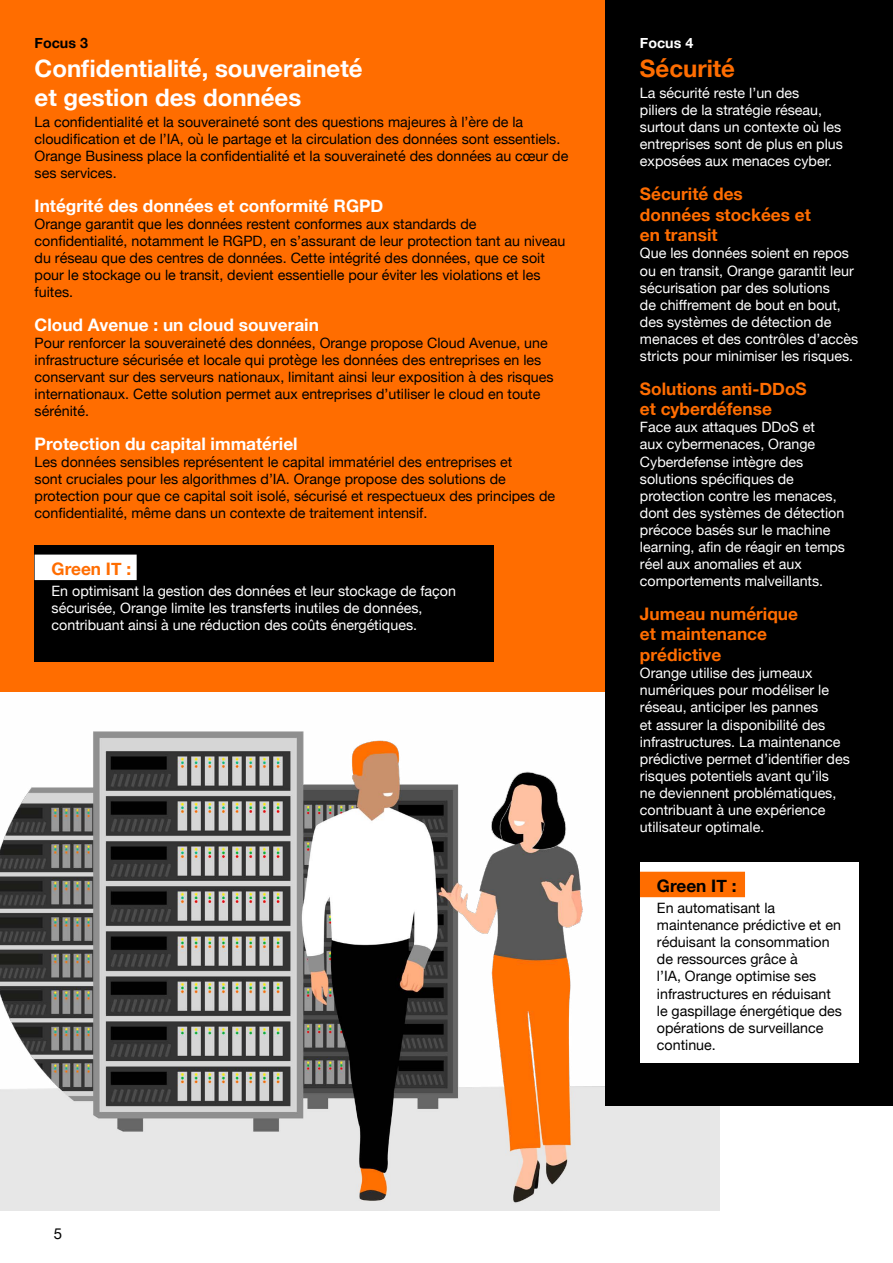
<style>
.page{position:relative;width:893px;height:1263px;background:#fff}
.page>*{position:absolute;margin:0;border:0;box-sizing:border-box;transform-origin:0 0}
.t1{font:700 24px/28.8px "Helvetica Neue";color:#fff}
.t2{font:700 24px "Helvetica Neue";color:#ff6d00}
.t3{font:700 17.25px/20.7px "Helvetica Neue";color:#ff6d00}
.t4{font:700 17.25px "Helvetica Neue";color:#fff}
.t5{font:700 17.25px "Helvetica Neue";color:#000}
.t6{font:15px "Helvetica Neue";color:#000}
.t7{font:14.25px/17.1px "Helvetica Neue";color:#000}
.t8{font:14.25px/17.1px "Helvetica Neue";color:#fff}
.t9{font:700 14.25px "Helvetica Neue";color:#000}
.t10{font:700 14.25px "Helvetica Neue";color:#fff}
</style>
<div class="page">
<img style="left:0;top:648px;width:719px;height:563px">
<div style="left:1px;top:0;width:605px;height:691px;background:#ff6d00"></div>
<div style="left:606px;top:0;width:287px;height:1106px;background:#000"></div>
<div style="left:35px;top:545px;width:459px;height:116px;background:#000"></div>
<div style="left:35px;top:555px;width:102px;height:25px;background:#fff"></div>
<div style="left:640px;top:862px;width:219px;height:200px;background:#fff"></div>
<div style="left:640px;top:872px;width:105px;height:25px;background:#ff6d00"></div>
<p class="t9" style="left:35px;top:32px;width:55px">Focus 3</p>
<h1 class="t1" style="left:35px;top:54px;width:329px">Confidentialité, souveraineté et gestion des données</h1>
<p class="t7" style="left:35px;top:114px;width:535px">La confidentialité et la souveraineté sont des questions majeures à l’ère de la cloudification et de l’IA, où le partage et la circulation des données sont essentiels.<br>Orange Business place la confidentialité et la souveraineté des données au cœur de ses services.</p>
<p class="t4" style="left:35px;top:192px;width:350px">Intégrité des données et conformité RGPD</p>
<p class="t7" style="left:35px;top:216px;width:532px">Orange garantit que les données restent conformes aux standards de confidentialité, notamment le RGPD, en s’assurant de leur protection tant au niveau du réseau que des centres de données. Cette intégrité des données, que ce soit pour le stockage ou le transit, devient essentielle pour éviter les violations et les fuites.</p>
<p class="t4" style="left:35px;top:311px;width:286px">Cloud Avenue : un cloud souverain</p>
<p class="t7" style="left:35px;top:335px;width:520px">Pour renforcer la souveraineté des données, Orange propose Cloud Avenue, une infrastructure sécurisée et locale qui protège les données des entreprises en les conservant sur des serveurs nationaux, limitant ainsi leur exposition à des risques internationaux. Cette solution permet aux entreprises d’utiliser le cloud en toute sérénité.</p>
<p class="t4" style="left:35px;top:430px;width:265px">Protection du capital immatériel</p>
<p class="t7" style="left:35px;top:454px;width:522px">Les données sensibles représentent le capital immatériel des entreprises et<br>sont cruciales pour les algorithmes d’IA. Orange propose des solutions de protection pour que ce capital soit isolé, sécurisé et respectueux des principes de confidentialité, même dans un contexte de traitement intensif.</p>
<p class="t3" style="left:52px;top:558px;width:81px">Green IT :</p>
<p class="t8" style="left:52px;top:583px;width:406px">En optimisant la gestion des données et leur stockage de façon sécurisée, Orange limite les transferts inutiles de données, contribuant ainsi à une réduction des coûts énergétiques.</p>
<p class="t6" style="left:54px;top:1222px;width:10px">5</p>
<p class="t10" style="left:640px;top:32px;width:55px">Focus 4</p>
<h1 class="t2" style="left:640px;top:49px;width:97px">Sécurité</h1>
<p class="t8" style="left:640px;top:85px;width:204px">La sécurité reste l’un des<br>piliers de la stratégie réseau, surtout dans un contexte où les entreprises sont de plus en plus exposées aux menaces cyber.</p>
<p class="t3" style="left:640px;top:184px;width:172px">Sécurité des données stockées et en transit</p>
<p class="t8" style="left:640px;top:246px;width:220px">Que les données soient en repos ou en transit, Orange garantit leur sécurisation par des solutions<br>de chiffrement de bout en bout, des systèmes de détection de menaces et des contrôles d’accès stricts pour minimiser les risques.</p>
<p class="t3" style="left:640px;top:378px;width:168px">Solutions anti-DDoS et cyberdéfense</p>
<p class="t8" style="left:640px;top:419px;width:207px">Face aux attaques DDoS et<br>aux cybermenaces, Orange<br>Cyberdefense intègre des solutions spécifiques de protection contre les menaces, dont des systèmes de détection précoce basés sur le machine learning, afin de réagir en temps réel aux anomalies et aux comportements malveillants.</p>
<p class="t3" style="left:640px;top:604px;width:160px">Jumeau numérique et maintenance prédictive</p>
<p class="t8" style="left:640px;top:665px;width:211px">Orange utilise des jumeaux numériques pour modéliser le réseau, anticiper les pannes<br>et assurer la disponibilité des infrastructures. La maintenance prédictive permet d’identifier des risques potentiels avant qu’ils<br>ne deviennent problématiques, contribuant à une expérience utilisateur optimale.</p>
<p class="t5" style="left:657px;top:872px;width:81px">Green IT :</p>
<p class="t7" style="left:657px;top:900px;width:186px">En automatisant la maintenance prédictive et en réduisant la consommation de ressources grâce à<br>l’IA, Orange optimise ses infrastructures en réduisant le gaspillage énergétique des opérations de surveillance continue.</p>
</div>
